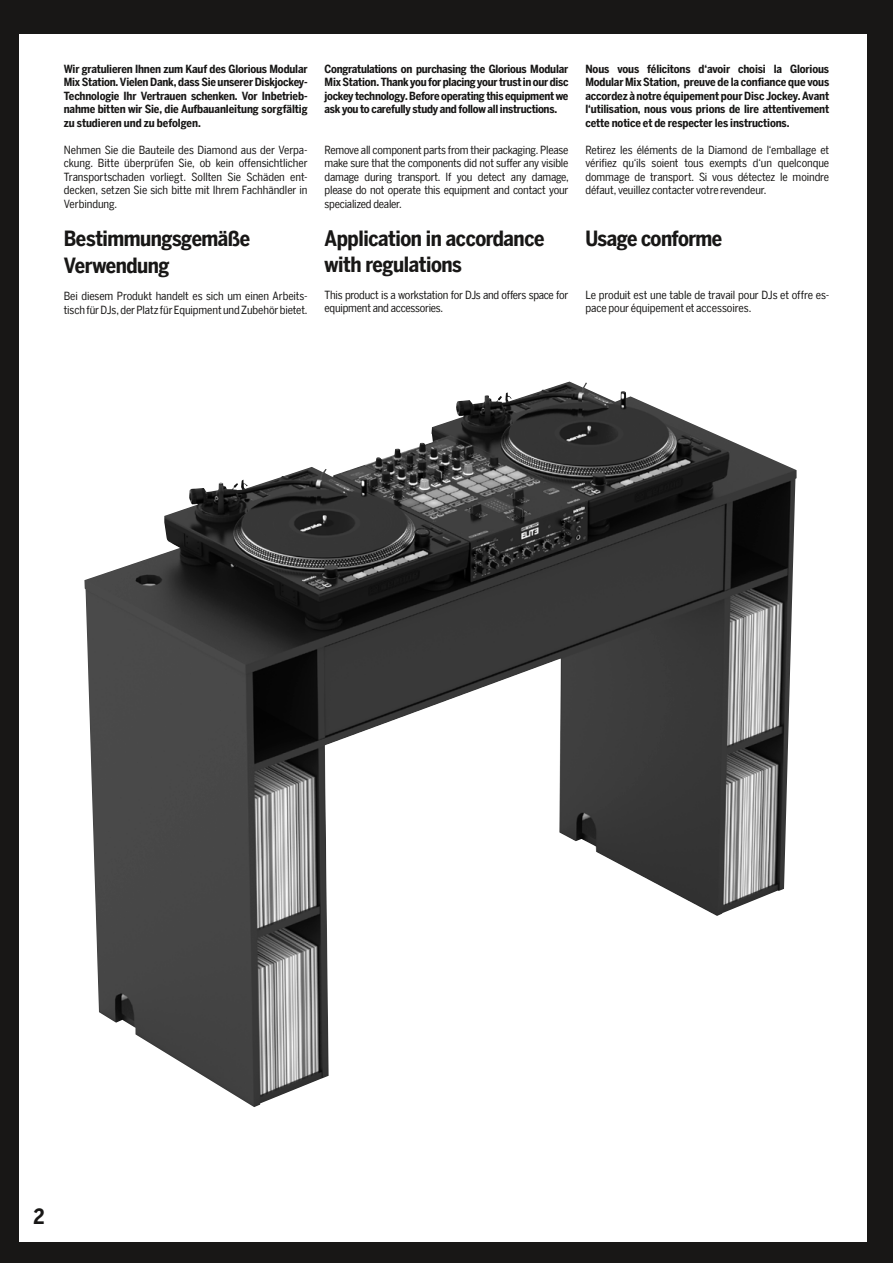
<style>
.page{position:relative;width:893px;height:1263px;background:#181716}
.page>*{position:absolute;margin:0;border:0;box-sizing:border-box;transform-origin:0 0}
.t1{font:700 21px/27px "Benton Sans Cond";letter-spacing:-.02em;color:#181716}
.t2{font:11.25px/13.5px "Benton Sans Cond";letter-spacing:-.01em;color:#181716;text-align:justify}
.t3{font:700 11.25px/13.5px "Benton Sans Cond";letter-spacing:-.01em;color:#181716;text-align:justify}
</style>
<div class="page">
<div style="left:20px;top:35px;width:847px;height:1207px;background:#fff"></div>
<img style="left:84px;top:382px;width:712px;height:725px">
<p class="t3" style="left:64px;top:62px;width:245px">Wir gratulieren Ihnen zum Kauf des Glorious Modular Mix Station. Vielen Dank, dass Sie unserer Diskjockey-Technologie Ihr Vertrauen schenken. Vor Inbetrieb&shy;nahme bitten wir Sie, die Aufbauanleitung sorgfältig zu studieren und zu befolgen.</p>
<p class="t2" style="left:64px;top:143px;width:245px">Nehmen Sie die Bauteile des Diamond aus der Verpa&shy;ckung. Bitte überprüfen Sie, ob kein offensichtlicher Transportschaden vorliegt. Sollten Sie Schäden ent&shy;decken, setzen Sie sich bitte mit Ihrem Fachhändler in Verbindung.</p>
<h1 class="t1" style="left:64px;top:225px;width:188px">Bestimmungsgemäße<br>Verwendung</h1>
<p class="t2" style="left:64px;top:289px;width:245px">Bei diesem Produkt handelt es sich um einen Arbeits&shy;tisch für DJs, der Platz für Equipment und Zubehör bietet.</p>
<p class="t3" style="left:325px;top:62px;width:245px">Congratulations on purchasing the Glorious Modular Mix Station. Thank you for placing your trust in our disc jockey technology. Before operating this equipment we ask you to carefully study and follow all instructions.</p>
<p class="t2" style="left:325px;top:143px;width:246px">Remove all component parts from their packaging. Please make sure that the components did not suffer any visible damage during transport. If you detect any damage, please do not operate this equipment and contact your specialized dealer.</p>
<h1 class="t1" style="left:325px;top:226px;width:221px;line-height:25.2px">Application in accordance with regulations</h1>
<p class="t2" style="left:325px;top:288px;width:245px">This product is a workstation for DJs and offers space for equipment and accessories.</p>
<p class="t3" style="left:585px;top:62px;width:245px">Nous vous félicitons d‘avoir choisi la Glorious Modular Mix Station, preuve de la confiance que vous accordez à notre équipement pour Disc Jockey. Avant l‘utilisation, nous vous prions de lire attentivement cette notice et de respecter les instructions.</p>
<p class="t2" style="left:585px;top:143px;width:245px">Retirez les éléments de la Diamond de l‘emballage et vérifiez qu‘ils soient tous exempts d‘un quelconque dommage de transport. Si vous détectez le moindre défaut, veuillez contacter votre revendeur.</p>
<h1 class="t1" style="left:585px;top:225px;width:138px">Usage conforme</h1>
<p class="t2" style="left:585px;top:288px;width:245px">Le produit est une table de travail pour DJs et offre es&shy;pace pour équipement et accessoires.</p>
<h1 class="t1" style="left:34px;top:1202px;width:13px">2</h1>
</div>
